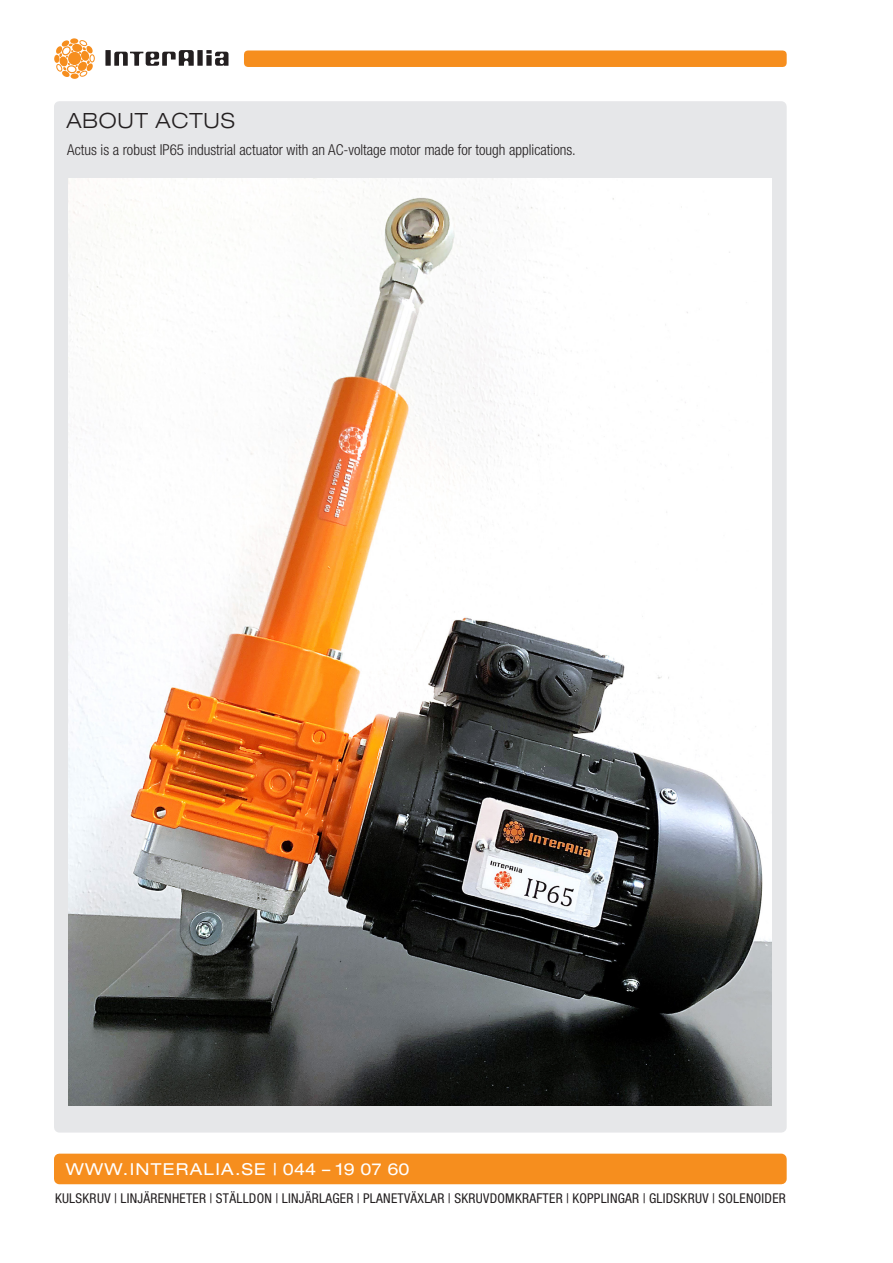
<style>
.page{position:relative;width:893px;height:1263px;background:#fff}
.page>*{position:absolute;margin:0;border:0;box-sizing:border-box;transform-origin:0 0}
.t1{font:300 expanded 21px "Helvetica Neue";letter-spacing:.04em;color:#231f20}
.t2{font:expanded 16.5px "Helvetica Neue";letter-spacing:.08em;color:#fff}
.t3{font:300 condensed 15px "Helvetica Neue";color:#231f20}
.t4{font:condensed 13.5px "Helvetica Neue";letter-spacing:.02em;color:#231f20}
</style>
<div class="page">
<div style="left:244px;top:50px;width:543px;height:17px;background:#f68e1e"></div>
<div style="left:54px;top:1153px;width:733px;height:31px;background:#f68e1e"></div>
<svg style="left:71px;top:74px;width:8px;height:5px"></svg>
<div style="left:54px;top:55px;width:6px;height:8px;background:#f68e1e;border-radius:50%"></div>
<svg style="left:105px;top:50px;width:123px;height:16px"></svg>
<svg style="left:56px;top:40px;width:39px;height:37px"></svg>
<div style="left:54px;top:101px;width:733px;height:1031px;background:#e6e7e9"></div>
<img style="left:68px;top:178px;width:703px;height:928px">
<p class="t1" style="left:66px;top:108px;width:170px">ABOUT ACTUS</p>
<p class="t3" style="left:67px;top:141px;width:510px">Actus is a robust IP65 industrial actuator with an AC-voltage motor made for tough applications.</p>
<p class="t2" style="left:66px;top:1159px;width:345px">WWW.INTERALIA.SE | 044 – 19 07 60</p>
<p class="t4" style="left:55px;top:1190px;width:732px">KULSKRUV | LINJÄRENHETER | STÄLLDON | LINJÄRLAGER | PLANETVÄXLAR | SKRUVDOMKRAFTER | KOPPLINGAR | GLIDSKRUV | SOLENOIDER</p>
</div>
